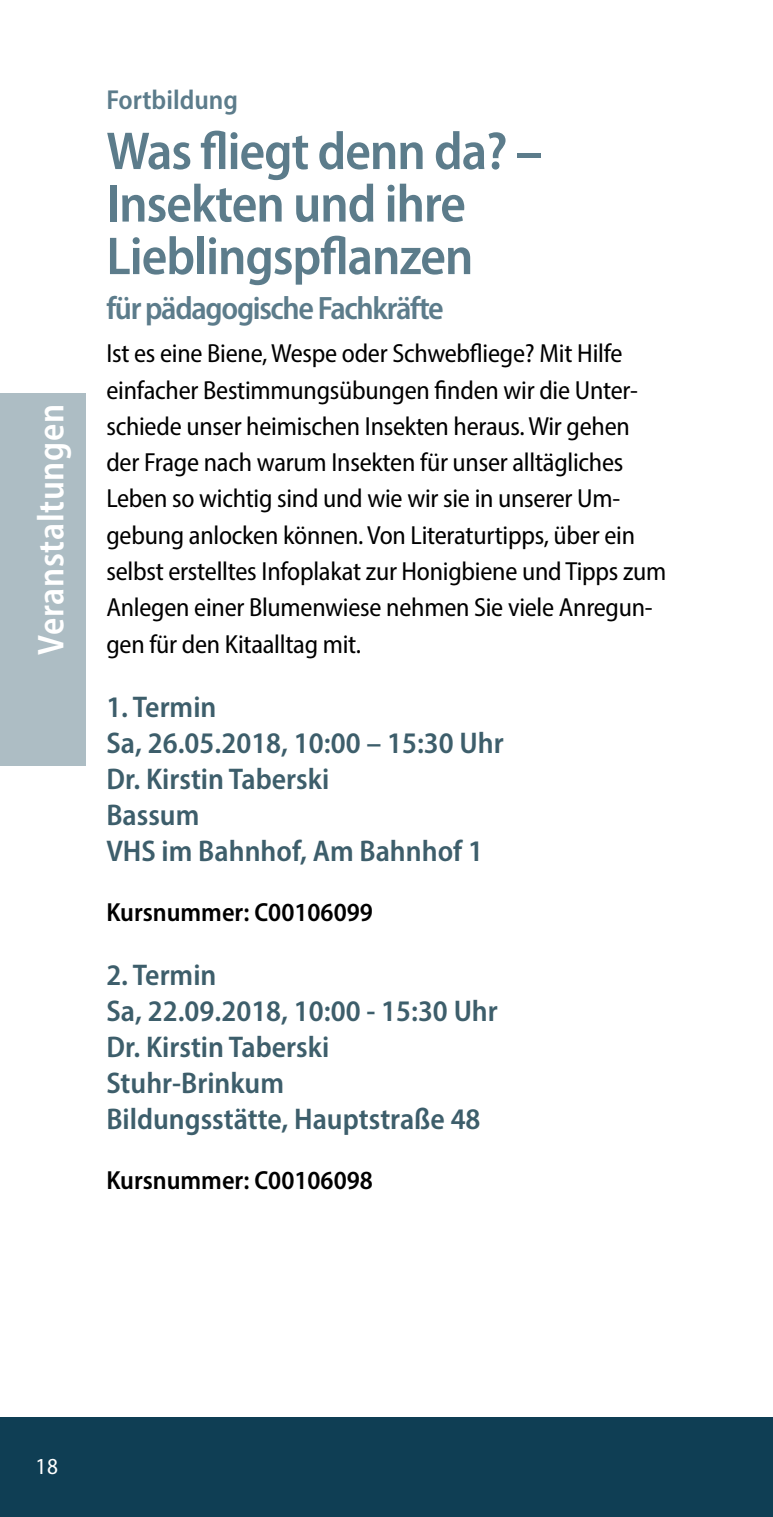
<style>
.page{position:relative;width:773px;height:1517px;background:#fff}
.page>*{position:absolute;margin:0;border:0;box-sizing:border-box;transform-origin:0 0}
.t1{font:600 semi-condensed 53.75px/52.5px "Myriad Pro";letter-spacing:-.02em;color:#5c7c8b}
.t2{font:600 semi-condensed 37.5px "Myriad Pro";letter-spacing:.02em;color:#fff;scale:.96 1}
.t3{font:600 semi-condensed 32.5px "Myriad Pro";letter-spacing:-.04em;color:#5c7c8b}
.t4{font:600 semi-condensed 30px/36px "Myriad Pro";color:#3d5e6b}
.t5{font:600 semi-condensed 27.5px "Myriad Pro";color:#5c7c8b}
.t6{font:semi-condensed 26.25px/36.2px "Myriad Pro";letter-spacing:-.01em;color:#000}
.t7{font:600 semi-condensed 26.25px "Myriad Pro";color:#000}
.t8{font:semi-condensed 23px "Myriad Pro";color:#fff}
</style>
<div class="page">
<div style="left:1px;top:1417px;width:771px;height:100px;background:#0f3e54"></div>
<div style="left:0;top:393px;width:85px;height:372px;background:#adbdc4"></div>
<h2 class="t2" style="left:27px;top:655px;width:263px;rotate:-90deg">Veranstaltungen</h2>
<p class="t5" style="left:106px;top:83px;width:133px">Fortbildung</p>
<h1 class="t1" style="left:106px;top:124px;width:437px">Was fliegt denn da? –<br>Insekten und ihre<br>Lieblingspflanzen</h1>
<p class="t3" style="left:106px;top:288px;width:339px">für pädagogische Fachkräfte</p>
<p class="t6" style="left:106px;top:335px;width:561px">Ist es eine Biene, Wespe oder Schwebfliege? Mit Hilfe einfacher Bestimmungsübungen finden wir die Unter&shy;schiede unser heimischen Insekten heraus. Wir gehen der Frage nach warum Insekten für unser alltägliches Leben so wichtig sind und wie wir sie in unserer Um&shy;gebung anlocken können. Von Literaturtipps, über ein selbst erstelltes Infoplakat zur Honigbiene und Tipps zum Anlegen einer Blumenwiese nehmen Sie viele Anregun&shy;gen für den Kitaalltag mit.</p>
<p class="t4" style="left:106px;top:688px;width:399px">1. Termin<br>Sa, 26.05.2018, 10:00 – 15:30 Uhr<br>Dr. Kirstin Taberski<br>Bassum<br>VHS im Bahnhof, Am Bahnhof 1</p>
<p class="t7" style="left:106px;top:895px;width:268px">Kursnummer: C00106099</p>
<p class="t4" style="left:106px;top:956px;width:393px">2. Termin<br>Sa, 22.09.2018, 10:00 - 15:30 Uhr<br>Dr. Kirstin Taberski<br>Stuhr-Brinkum<br>Bildungsstätte, Hauptstraße 48</p>
<p class="t7" style="left:106px;top:1163px;width:268px">Kursnummer: C00106098</p>
<p class="t8" style="left:35px;top:1452px;width:24px">18</p>
</div>
